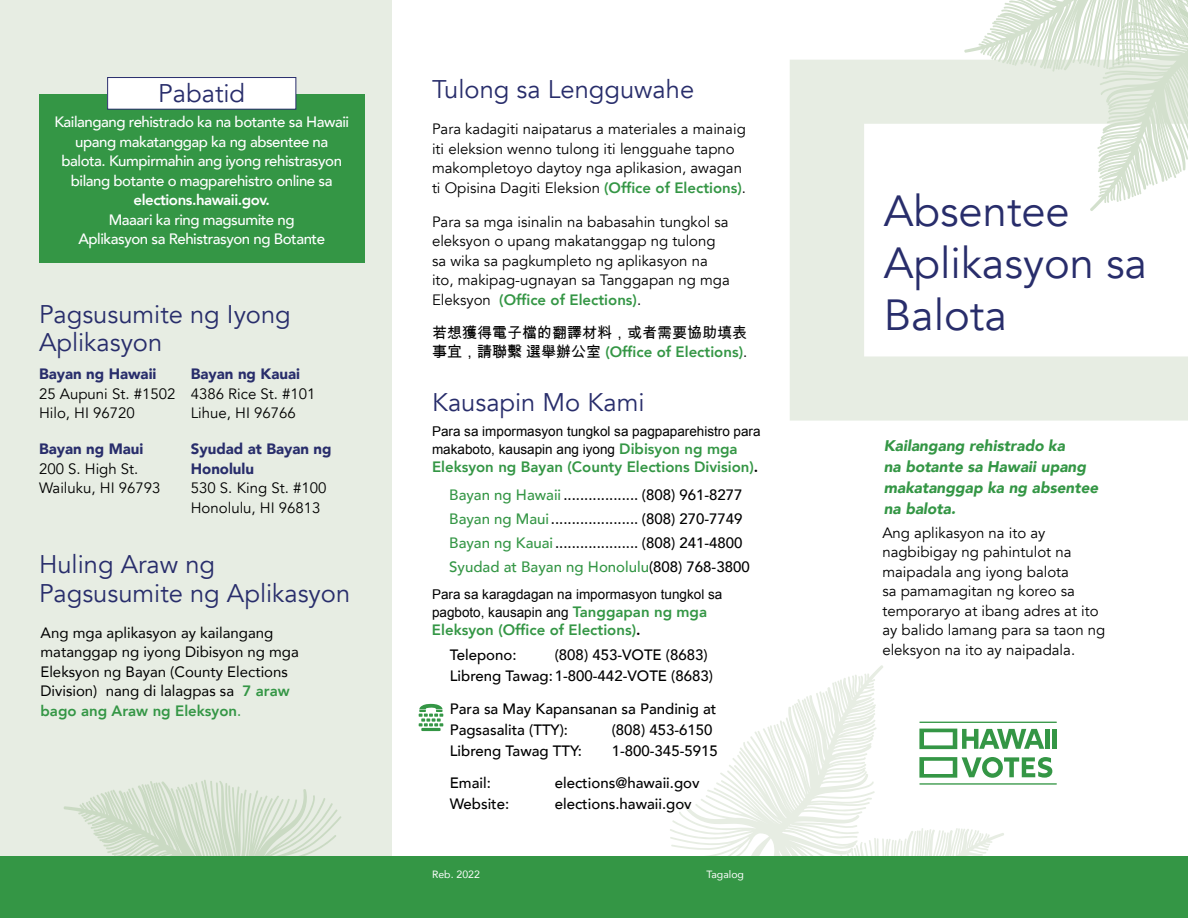
<style>
.page{position:relative;width:1188px;height:918px;background:#fff}
.page>*{position:absolute;margin:0;border:0;box-sizing:border-box;transform-origin:0 0}
.t1{font:43.5px/52.2px "Avenir";color:#282d6b}
.t2{font:25.5px/28.5px "Avenir";color:#282d6b}
.t3{font:italic 900 15.3px/21px "Avenir";color:#349645}
.t4{font:15px/19.5px "Avenir";color:#000}
.t5{font:500 15px/24px "Avenir";color:#000}
.t6{font:500 15px/19.5px "Avenir";letter-spacing:-.03em;color:#fff;text-align:center}
.t7{font:15px/19.5px "Avenir";color:#000}
.t8{font:800 15px "Avenir";color:#349645}
.t9{font:900 15px/19.5px "Avenir";color:#282d6b}
.t10{font:800 15px "Avenir";letter-spacing:-.03em;color:#fff}
.t11{font:15px "Arial Unicode MS";color:#000}
.t12{font:13.5px/18px "Arial";color:#000}
.t13{font:10.5px "Avenir";color:#fff}
.s1{font-weight:800;color:#349645}
.s2{color:#349645}
.s3{font-family:"Arial Unicode MS";font-weight:400;color:#000}
.s4{font-weight:400;color:#000}
.s5{font-family:"Avenir";font-weight:800;font-size:15px;color:#349645}
.s6{color:#000}
</style>
<div class="page">
<svg style="left:790px;top:60px;width:398px;height:361px"></svg>
<div style="left:0;top:0;width:392px;height:918px;background:#e7ede3"></div>
<svg style="left:669px;top:665px;width:214px;height:192px"></svg>
<svg style="left:762px;top:828px;width:243px;height:29px"></svg>
<svg style="left:964px;top:0;width:224px;height:211px"></svg>
<svg style="left:63px;top:780px;width:279px;height:77px"></svg>
<div style="left:0;top:857px;width:1188px;height:61px;background:#349645"></div>
<hr style="left:919px;top:722px;width:138px;height:1px;background:#349645">
<hr style="left:919px;top:783px;width:138px;height:2px;background:#349645">
<svg style="left:919px;top:729px;width:125px;height:20px"></svg>
<div style="left:1045px;top:729px;width:5px;height:20px;background:#349645"></div>
<div style="left:1052px;top:729px;width:5px;height:20px;background:#349645"></div>
<svg style="left:919px;top:757px;width:133px;height:21px"></svg>
<div style="left:39px;top:94px;width:325px;height:168px;background:#349645"></div>
<div style="left:108px;top:78px;width:188px;height:31px;background:#fff"></div>
<div style="left:107px;top:77px;width:189px;height:33px;border:1px solid #282d6b"></div>
<svg style="left:419px;top:704px;width:24px;height:27px"></svg>
<h2 class="t2" style="left:158px;top:79px;width:88px">Pabatid</h2>
<h2 class="t2" style="left:432px;top:76px;width:264px">Tulong sa Lengguwahe</h2>
<p class="t6" style="left:54px;top:112px;width:296px">Kailangang rehistrado ka na botante sa Hawaii upang makatanggap ka ng absentee na balota. Kumpirmahin ang iyong rehistrasyon bilang botante o magparehistro online sa</p>
<p class="t10" style="left:134px;top:188px;width:138px">elections.hawaii.gov.</p>
<p class="t6" style="left:78px;top:209px;width:248px">Maaari ka ring magsumite ng<br>Aplikasyon sa Rehistrasyon ng Botante</p>
<h2 class="t2" style="left:39px;top:300px;width:253px">Pagsusumite ng Iyong<br>Aplikasyon</h2>
<p class="t9" style="left:39px;top:364px;width:119px">Bayan ng Hawaii</p>
<p class="t4" style="left:39px;top:384px;width:138px">25 Aupuni St. #1502<br>Hilo, HI 96720</p>
<p class="t9" style="left:39px;top:439px;width:106px">Bayan ng Maui</p>
<p class="t4" style="left:39px;top:459px;width:123px">200 S. High St.<br>Wailuku, HI 96793</p>
<p class="t9" style="left:191px;top:364px;width:111px">Bayan ng Kauai</p>
<p class="t4" style="left:191px;top:384px;width:126px">4386 Rice St. #101<br>Lihue, HI 96766</p>
<p class="t9" style="left:191px;top:439px;width:142px">Syudad at Bayan ng<br>Honolulu</p>
<p class="t4" style="left:191px;top:478px;width:137px">530 S. King St. #100<br>Honolulu, HI 96813</p>
<h2 class="t2" style="left:39px;top:550px;width:313px">Huling Araw ng<br>Pagsusumite ng Aplikasyon</h2>
<p class="t7" style="left:40px;top:622px;width:260px">Ang mga aplikasyon ay kailangang matanggap ng iyong Dibisyon ng mga Eleksyon ng Bayan (County Elections Division) nang di lalagpas sa <span class="s1">7 araw bago ang Araw ng Eleksyon</span><span class="s2">.</span></p>
<p class="t4" style="left:432px;top:120px;width:316px">Para kadagiti naipatarus a materiales a mainaig iti eleksion wenno tulong iti lengguahe tapno makompletoyo daytoy nga aplikasion, awagan ti Opisina Dagiti Eleksion <span class="s1">(Office of Elections)</span>.</p>
<p class="t4" style="left:432px;top:212px;width:299px">Para sa mga isinalin na babasahin tungkol sa eleksyon o upang makatanggap ng tulong sa wika sa pagkumpleto ng aplikasyon na ito, makipag-ugnayan sa Tanggapan ng mga Eleksyon <span class="s1">(Office of Elections)</span>.</p>
<p class="t11" style="left:432px;top:322px;width:316px">若想獲得電子檔的翻譯材料，或者需要協助填表</p>
<p class="t8" style="left:432px;top:340px;width:317px"><span class="s3">事宜，請聯繫 選舉辦公室</span> (Office of Elections)<span class="s4">.</span></p>
<h2 class="t2" style="left:432px;top:389px;width:214px">Kausapin Mo Kami</h2>
<p class="t12" style="left:432px;top:423px;width:330px">Para sa impormasyon tungkol sa pagpaparehistro para makaboto, kausapin ang iyong <span class="s5">Dibisyon ng mga</span></p>
<p class="t8" style="left:432px;top:455px;width:328px">Eleksyon ng Bayan (County Elections Division)<span class="s6">.</span></p>
<p class="t5" style="left:449px;top:482px;width:302px"><span class="s2">Bayan ng Hawaii</span> .................. (808) 961-8277<br><span class="s2">Bayan ng Maui</span>..................... (808) 270-7749<br><span class="s2">Bayan ng Kauai</span>.................... (808) 241-4800<br><span class="s2">Syudad at Bayan ng Honolulu</span>(808) 768-3800</p>
<p class="t12" style="left:432px;top:585px;width:292px">Para sa karagdagan na impormasyon tungkol sa pagboto, kausapin ang <span class="s5">Tanggapan ng mga</span></p>
<p class="t8" style="left:432px;top:618px;width:210px">Eleksyon (Office of Elections)<span class="s6">.</span></p>
<p class="t5" style="left:450px;top:642px;width:68px">Telepono:</p>
<p class="t5" style="left:450px;top:644px;width:265px;line-height:21px;text-indent:105px">(808) 453-VOTE (8683)<br>Libreng Tawag:1-800-442-VOTE (8683)</p>
<p class="t5" style="left:450px;top:698px;width:268px;line-height:21px">Para sa May Kapansanan sa Pandinig at<br>Pagsasalita (TTY):</p>
<p class="t5" style="left:612px;top:717px;width:102px">(808) 453-6150</p>
<p class="t5" style="left:450px;top:738px;width:134px">Libreng Tawag TTY:</p>
<p class="t5" style="left:612px;top:738px;width:107px">1-800-345-5915</p>
<p class="t5" style="left:450px;top:770px;width:43px">Email:</p>
<p class="t5" style="left:555px;top:770px;width:146px">elections@hawaii.gov</p>
<p class="t5" style="left:450px;top:791px;width:61px">Website:</p>
<p class="t5" style="left:555px;top:791px;width:138px">elections.hawaii.gov</p>
<p class="t13" style="left:432px;top:866px;width:49px">Reb. 2022</p>
<p class="t13" style="left:707px;top:866px;width:39px">Tagalog</p>
<h1 class="t1" style="left:884px;top:186px;width:265px">Absentee<br>Aplikasyon sa<br>Balota</h1>
<p class="t3" style="left:884px;top:435px;width:216px">Kailangang rehistrado ka<br>na botante sa Hawaii upang makatanggap ka ng absentee na balota.</p>
<p class="t4" style="left:882px;top:523px;width:225px">Ang aplikasyon na ito ay nagbibigay ng pahintulot na maipadala ang iyong balota<br>sa pamamagitan ng koreo sa temporaryo at ibang adres at ito ay balido lamang para sa taon ng eleksyon na ito ay naipadala.</p>
</div>
